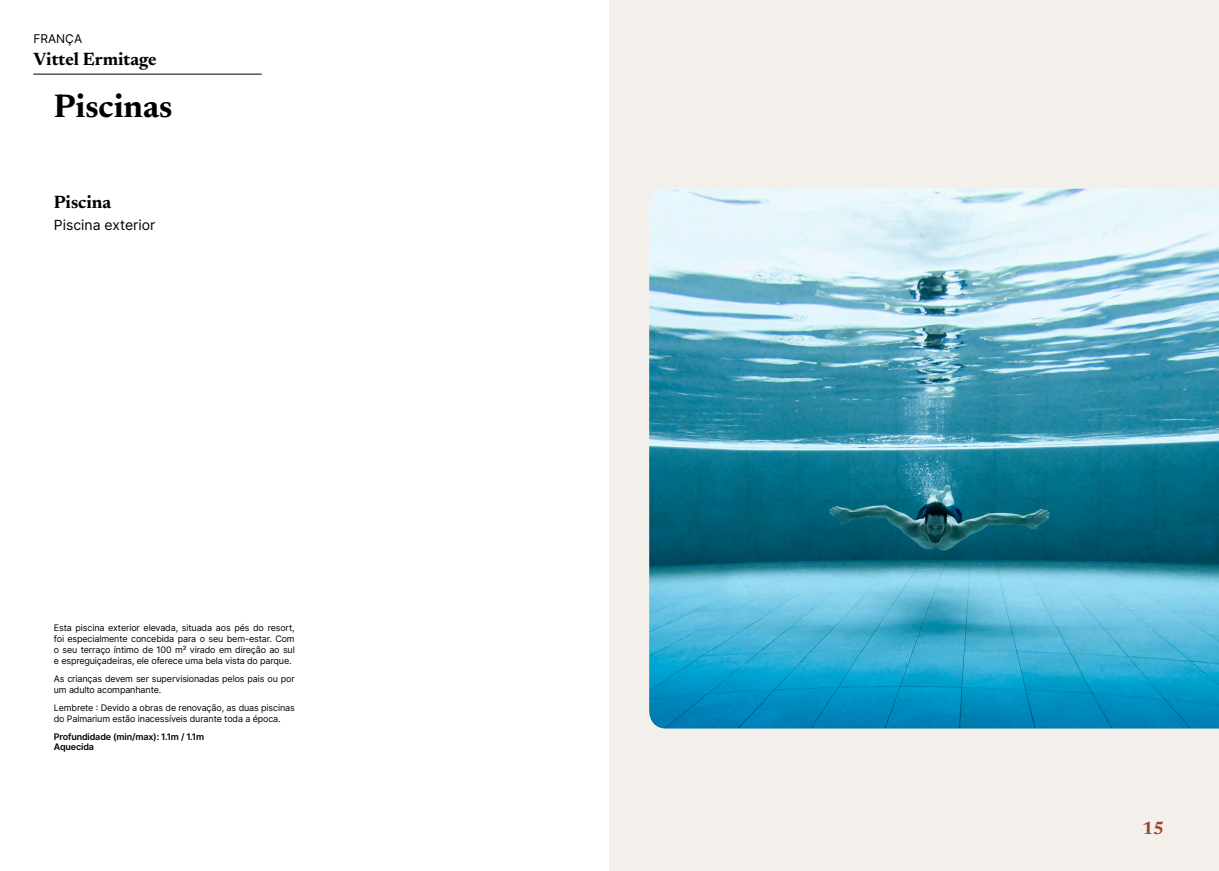
<style>
.page{position:relative;width:1219px;height:871px;background:#fff}
.page>*{position:absolute;margin:0;border:0;box-sizing:border-box;transform-origin:0 0}
.t1{font:700 33px "Newsreader 24 pt";color:#000}
.t2{font:700 18px "Newsreader 24 pt";color:#000}
.t3{font:700 18px "Newsreader 24 pt";color:#9d432c}
.t4{font:14px "Inter";color:#000}
.t5{font:12px "Inter";color:#000}
.t6{font:9px/11px "Inter";letter-spacing:-.015em;color:#000}
.t7{font:600 9px/10px "Inter";letter-spacing:-.015em;color:#000}
</style>
<div class="page">
<div style="left:609px;top:0;width:610px;height:870px;background:#f3f0ec"></div>
<img style="left:649px;top:189px;width:570px;height:539px">
<svg style="left:34px;top:74px;width:227px;height:1px"></svg>
<h3 class="t5" style="left:33px;top:30px;width:50px">FRANÇA</h3>
<h2 class="t2" style="left:33px;top:46px;width:125px">Vittel Ermitage</h2>
<h1 class="t1" style="left:54px;top:83px;width:120px">Piscinas</h1>
<h2 class="t2" style="left:54px;top:189px;width:59px">Piscina</h2>
<h3 class="t4" style="left:54px;top:215px;width:103px">Piscina exterior</h3>
<p class="t6" style="left:54px;top:622px;width:242px;text-align:justify">Esta piscina exterior elevada, situada aos pés do resort, foi especialmente concebida para o seu bem-estar. Com o seu terraço íntimo de 100 m² virado em direção ao sul e espreguiçadeiras, ele oferece uma bela vista do parque.</p>
<p class="t6" style="left:54px;top:673px;width:242px">As crianças devem ser supervisionadas pelos pais ou por um adulto acompanhante.</p>
<p class="t6" style="left:54px;top:702px;width:242px">Lembrete : Devido a obras de renovação, as duas piscinas do Palmarium estão inacessíveis durante toda a época.</p>
<p class="t7" style="left:54px;top:730px;width:152px">Profundidade (min/max): 1.1m / 1.1m<br>Aquecida</p>
<h2 class="t3" style="left:1142px;top:814px;width:24px">15</h2>
</div>
